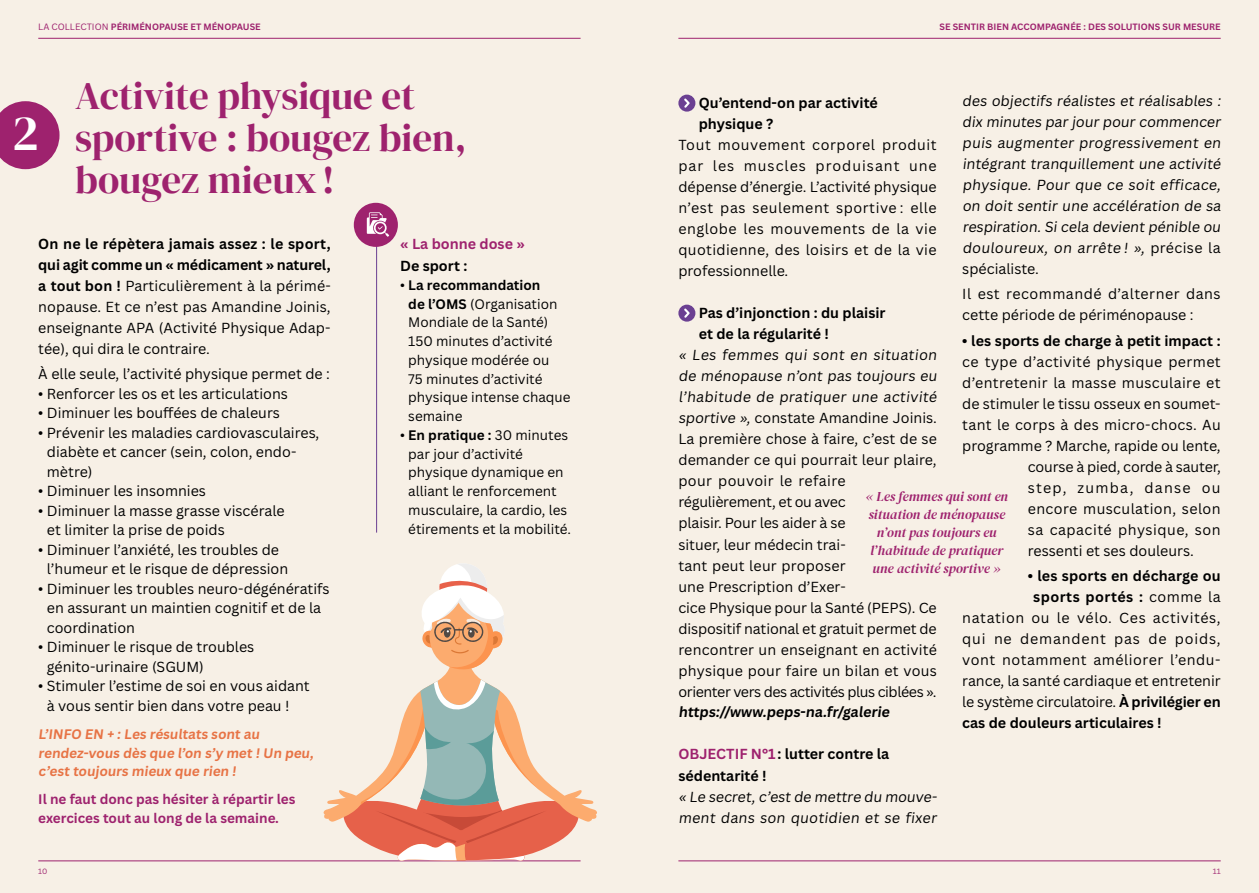
<style>
.page{position:relative;width:1259px;height:893px;background:#f7f0e6}
.page>*{position:absolute;margin:0;border:0;box-sizing:border-box;transform-origin:0 0}
.t1{font:49.8px "DM Serif Display";color:#fff}
.t2{font:39px/42px "DM Serif Display";color:#9e226e}
.t3{font:14.25px/21px "Canva Sans";color:#000}
.t4{font:700 14.25px/21px "Canva Sans";color:#000}
.t5{font:14.25px "Canva Sans";letter-spacing:.025em;color:#000}
.t6{font:14.25px "Canva Sans";letter-spacing:.035em;color:#000}
.t7{font:14.25px "Canva Sans";letter-spacing:.03em;color:#000}
.t8{font:14.25px "Canva Sans";letter-spacing:.045em;color:#000}
.t9{font:14.25px "Canva Sans";letter-spacing:.02em;color:#000}
.t10{font:14.25px "Canva Sans";letter-spacing:.055em;color:#000}
.t11{font:700 14.25px "Canva Sans";letter-spacing:.03em;color:#000}
.t12{font:14.25px "Canva Sans";letter-spacing:.09em;color:#000}
.t13{font:700 14.25px "Canva Sans";color:#9e226e}
.t14{font:13.5px/18.8px "Canva Sans";color:#000}
.t15{font:italic 13.5px/18px "DM Serif Display";color:#9e226e;text-align:center}
.t16{font:700 13.5px/18.8px "Canva Sans";color:#e77345}
.t17{font:700 13.5px/18.8px "Canva Sans";color:#9e226e}
.t18{font:700 9px "Canva Sans";color:#9e226e}
.t19{font:7.5px "Canva Sans";color:#9e226e}
.s1{font-weight:400}
.s2{font-weight:700}
.s3{color:#9e226e}
</style>
<div class="page">
<hr style="left:38px;top:861px;width:542px;height:1px;background:#9e226e">
<hr style="left:678px;top:861px;width:542px;height:1px;background:#9e226e">
<hr style="left:38px;top:38px;width:542px;height:1px;background:#9e226e">
<hr style="left:678px;top:38px;width:542px;height:1px;background:#9e226e">
<hr style="left:376px;top:222px;width:1px;height:311px;background:#6b4092">
<div style="left:678px;top:95px;width:17px;height:17px;background:#6b4092;border-radius:50%"></div>
<svg style="left:684px;top:98px;width:5px;height:10px"></svg>
<div style="left:678px;top:305px;width:17px;height:17px;background:#6b4092;border-radius:50%"></div>
<svg style="left:684px;top:308px;width:5px;height:10px"></svg>
<svg style="left:0;top:101px;width:60px;height:68px"></svg>
<div style="left:354px;top:203px;width:44px;height:44px;background:#9e226e;border-radius:50%"></div>
<svg style="left:367px;top:212px;width:22px;height:25px"></svg>
<svg style="left:323px;top:564px;width:274px;height:297px"></svg>
<p class="t18" style="left:38px;top:21px;width:224px"><span class="s1">LA COLLECTION</span> PÉRIMÉNOPAUSE ET MÉNOPAUSE</p>
<p class="t18" style="left:939px;top:21px;width:283px">SE SENTIR BIEN ACCOMPAGNÉE : DES SOLUTIONS SUR MESURE</p>
<h2 class="t2" style="left:75px;top:76px;width:393px">Activite physique et sportive : bougez bien, bougez mieux!</h2>
<p class="t3" style="left:38px;top:233px;width:294px;text-align:justify"><span class="s2">On ne le répètera jamais assez : le sport, qui agit comme un « médicament » naturel, a tout bon !</span> Particulièrement à la périmé&shy;nopause. Et ce n’est pas Amandine Joinis, enseignante APA (Activité Physique Adap&shy;tée), qui dira le contraire.</p>
<p class="t3" style="left:38px;top:364px;width:293px">À elle seule, l’activité physique permet de :</p>
<p class="t3" style="left:38px;top:383px;width:251px">• Renforcer les os et les articulations</p>
<p class="t3" style="left:38px;top:403px;width:243px">• Diminuer les bouffées de chaleurs</p>
<p class="t3" style="left:47px;top:423px;width:274px;line-height:19.5px;text-indent:-9px">• Prévenir les maladies cardiovasculaires, diabète et cancer (sein, colon, endo&shy;mètre)</p>
<p class="t3" style="left:38px;top:481px;width:169px">• Diminuer les insomnies</p>
<p class="t3" style="left:47px;top:501px;width:239px;line-height:19.5px;text-indent:-9px">• Diminuer la masse grasse viscérale et limiter la prise de poids</p>
<p class="t3" style="left:47px;top:540px;width:243px;line-height:19.5px;text-indent:-9px">• Diminuer l’anxiété, les troubles de l’humeur et le risque de dépression</p>
<p class="t3" style="left:47px;top:579px;width:284px;line-height:19.5px;text-indent:-9px">• Diminuer les troubles neuro-dégénératifs en assurant un maintien cognitif et de la coordination</p>
<p class="t3" style="left:47px;top:638px;width:209px;line-height:19.5px;text-indent:-9px">• Diminuer le risque de troubles génito-urinaire (SGUM)</p>
<p class="t3" style="left:47px;top:676px;width:264px;line-height:19.5px;text-indent:-9px">• Stimuler l’estime de soi en vous aidant à vous sentir bien dans votre peau !</p>
<p class="t16" style="left:38px;top:725px;width:279px">L’INFO EN + : Les résultats sont au rendez-vous dès que l’on s’y met ! Un peu, c’est toujours mieux que rien !</p>
<p class="t17" style="left:38px;top:790px;width:259px">Il ne faut donc pas hésiter à répartir les exercices tout au long de la semaine.</p>
<h1 class="t1" style="left:12px;top:105px;width:28px">2</h1>
<p class="t13" style="left:400px;top:235px;width:126px">« La bonne dose »</p>
<p class="t4" style="left:400px;top:256px;width:69px">De sport :</p>
<p class="t14" style="left:408px;top:276px;width:164px;text-indent:-8px">• <span class="s2">La recommandation<br>de l’OMS</span> (Organisation<br>Mondiale de la Santé)<br>150 minutes d’activité physique modérée ou<br>75 minutes d’activité physique intense chaque semaine</p>
<p class="t14" style="left:408px;top:426px;width:164px;text-indent:-8px">• <span class="s2">En pratique :</span> 30 minutes par jour d’activité physique dynamique en alliant le renforcement musculaire, la cardio, les étirements et la mobilité.</p>
<p class="t3" style="left:962px;top:90px;width:262px">des objectifs réalistes et réalisables : dix minutes par jour pour commencer puis augmenter progressivement en intégrant tranquillement une activité physique. Pour que ce soit efficace, on doit sentir une accélération de sa respiration. Si cela devient pénible ou douloureux, on arrête ! », précise la spécialiste.</p>
<p class="t3" style="left:962px;top:283px;width:260px">Il est recommandé d’alterner dans cette période de périménopause :</p>
<p class="t4" style="left:962px;top:330px;width:260px">• les sports de charge à petit impact :</p>
<p class="t7" style="left:962px;top:353px;width:260px">ce type d’activité physique permet</p>
<p class="t5" style="left:962px;top:374px;width:260px">d’entretenir la masse musculaire et</p>
<p class="t3" style="left:962px;top:393px;width:260px">de stimuler le tissu osseux en soumet-</p>
<p class="t9" style="left:962px;top:416px;width:260px">tant le corps à des micro-chocs. Au</p>
<p class="t3" style="left:962px;top:435px;width:260px">programme ? Marche, rapide ou lente,</p>
<p class="t3" style="left:1027px;top:456px;width:194px">course à pied, corde à sauter,</p>
<p class="t12" style="left:1027px;top:479px;width:194px">step, zumba, danse ou</p>
<p class="t5" style="left:1027px;top:500px;width:194px">encore musculation, selon</p>
<p class="t6" style="left:1027px;top:521px;width:194px">sa capacité physique, son</p>
<p class="t3" style="left:1027px;top:540px;width:167px">ressenti et ses douleurs.</p>
<p class="t4" style="left:1027px;top:566px;width:194px">• les sports en décharge ou</p>
<p class="t11" style="left:1033px;top:588px;width:189px">sports portés : <span class="s1">comme la</span></p>
<p class="t8" style="left:962px;top:609px;width:260px">natation ou le vélo. Ces activités,</p>
<p class="t10" style="left:962px;top:630px;width:260px">qui ne demandent pas de poids,</p>
<p class="t6" style="left:962px;top:651px;width:260px">vont notamment améliorer l’endu-</p>
<p class="t3" style="left:962px;top:670px;width:260px">rance, la santé cardiaque et entretenir</p>
<p class="t3" style="left:962px;top:691px;width:260px">le système circulatoire. <span class="s2">À privilégier en</span></p>
<p class="t4" style="left:962px;top:713px;width:201px">cas de douleurs articulaires !</p>
<p class="t4" style="left:699px;top:93px;width:181px">Qu’entend-on par activité physique ?</p>
<p class="t3" style="left:678px;top:135px;width:260px;text-align:justify">Tout mouvement corporel produit par les muscles produisant une dépense d’énergie. L’activité physique n’est pas seulement sportive : elle englobe les mouvements de la vie quotidienne, des loisirs et de la vie professionnelle.</p>
<p class="t4" style="left:699px;top:303px;width:188px">Pas d’injonction : du plaisir et de la régularité !</p>
<p class="t3" style="left:678px;top:345px;width:262px">« Les femmes qui sont en situation de ménopause n’ont pas toujours eu l’habitude de pratiquer une activité sportive », constate Amandine Joinis.<br>La première chose à faire, c’est de se demander ce qui pourrait leur plaire, pour pouvoir le refaire régulièrement, et ou avec<br>plaisir. Pour les aider à se<br>situer, leur médecin trai-<br>tant peut leur proposer<br>une Prescription d’Exer-<br>cice Physique pour la Santé (PEPS). Ce dispositif national et gratuit permet de rencontrer un enseignant en activité physique pour faire un bilan et vous orienter vers des activités plus ciblées ».</p>
<p class="t4" style="left:678px;top:702px;width:215px">https://www.peps-na.fr/galerie</p>
<p class="t4" style="left:678px;top:744px;width:212px"><span class="s3">OBJECTIF N°1</span>: lutter contre la sédentarité !</p>
<p class="t3" style="left:678px;top:786px;width:262px">« Le secret, c’est de mettre du mouve&shy;ment dans son quotidien et se fixer</p>
<p class="t15" style="left:865px;top:487px;width:144px">« Les femmes qui sont en situation de ménopause n’ont pas toujours eu l’habitude de pratiquer une activité sportive »</p>
<p class="t19" style="left:38px;top:867px;width:11px">10</p>
<p class="t19" style="left:1212px;top:867px;width:9px">11</p>
</div>
